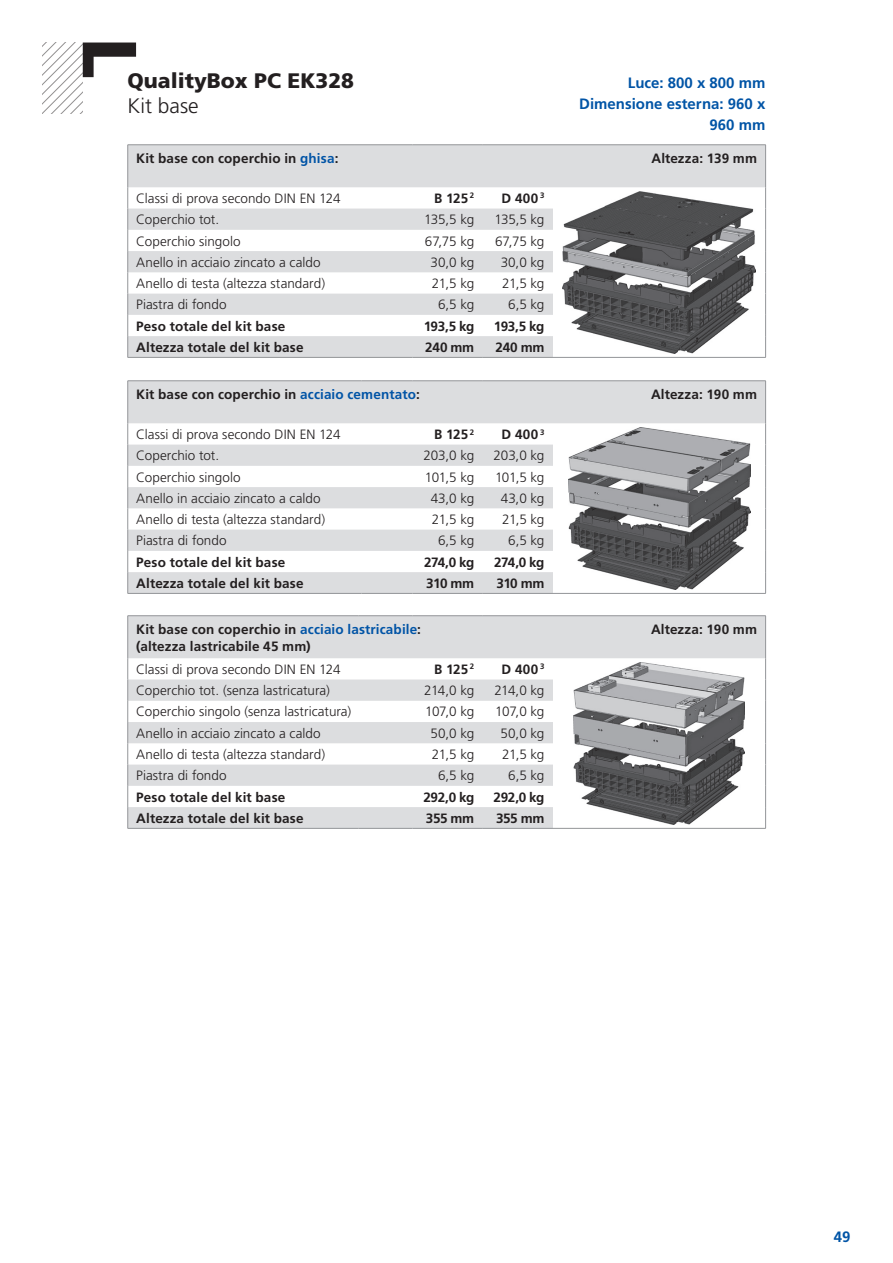
<style>
.page{position:relative;width:893px;height:1263px;background:#fff}
.page>*{position:absolute;margin:0;border:0;box-sizing:border-box;transform-origin:0 0}
._01_Überschrift{font:900 21px "Frutiger LT Pro";color:#231f20}
._01_Überschrift-2{font:300 21px "Frutiger LT Pro";color:#231f20}
._02_Lichtes_Maß{font:700 15px/21px "Frutiger LT Pro";color:#0154a6;text-align:right}
._03_Text_linksbündig{font:300 13.5px "Frutiger LT Pro";color:#231f20}
._03_Text_linksbündig-2{font:700 13.5px/16.2px "Frutiger LT Pro";letter-spacing:.01em;color:#231f20}
._04_Text_rechtsbündi{font:300 13.5px "Frutiger LT Pro";letter-spacing:-.03em;color:#231f20}
._04_Text_rechtsbündi-2{font:700 13.5px "Frutiger LT Pro";letter-spacing:-.02em;color:#231f20}
._04_Text_rechtsbündi-3{font:700 13.5px "Frutiger LT Pro";letter-spacing:.01em;color:#231f20}
.s1{color:#0154a6}
</style>
<div class="page">
<hr style="left:128px;top:615px;width:230px;height:1px;background:#939598">
<hr style="left:358px;top:615px;width:55px;height:1px;background:#939598">
<hr style="left:413px;top:615px;width:70px;height:1px;background:#939598">
<hr style="left:483px;top:615px;width:70px;height:1px;background:#939598">
<hr style="left:553px;top:615px;width:213px;height:1px;background:#939598">
<svg style="left:127px;top:616px;width:639px;height:212px"></svg>
<hr style="left:128px;top:828px;width:230px;height:1px;background:#939598">
<hr style="left:358px;top:828px;width:55px;height:1px;background:#939598">
<hr style="left:413px;top:828px;width:70px;height:1px;background:#939598">
<hr style="left:483px;top:828px;width:70px;height:1px;background:#939598">
<hr style="left:553px;top:828px;width:213px;height:1px;background:#939598">
<img style="left:574px;top:662px;width:171px;height:162px">
<hr style="left:128px;top:380px;width:233px;height:1px;background:#939598">
<hr style="left:361px;top:380px;width:52px;height:1px;background:#939598">
<hr style="left:413px;top:380px;width:70px;height:1px;background:#939598">
<hr style="left:483px;top:380px;width:70px;height:1px;background:#939598">
<hr style="left:553px;top:380px;width:213px;height:1px;background:#939598">
<svg style="left:127px;top:381px;width:639px;height:212px"></svg>
<hr style="left:128px;top:593px;width:233px;height:1px;background:#939598">
<hr style="left:361px;top:593px;width:52px;height:1px;background:#939598">
<hr style="left:413px;top:593px;width:70px;height:1px;background:#939598">
<hr style="left:483px;top:593px;width:70px;height:1px;background:#939598">
<hr style="left:553px;top:593px;width:213px;height:1px;background:#939598">
<img style="left:568px;top:428px;width:182px;height:161px">
<hr style="left:128px;top:144px;width:226px;height:1px;background:#939598">
<hr style="left:354px;top:144px;width:59px;height:1px;background:#939598">
<hr style="left:413px;top:144px;width:70px;height:1px;background:#939598">
<hr style="left:483px;top:144px;width:70px;height:1px;background:#939598">
<hr style="left:553px;top:144px;width:213px;height:1px;background:#939598">
<svg style="left:127px;top:145px;width:639px;height:212px"></svg>
<hr style="left:128px;top:357px;width:226px;height:1px;background:#939598">
<hr style="left:354px;top:357px;width:59px;height:1px;background:#939598">
<hr style="left:413px;top:357px;width:70px;height:1px;background:#939598">
<hr style="left:483px;top:357px;width:70px;height:1px;background:#939598">
<hr style="left:553px;top:357px;width:213px;height:1px;background:#939598">
<img style="left:563px;top:192px;width:193px;height:161px">
<svg style="left:43px;top:43px;width:93px;height:70px"></svg>
<p class="_01_Überschrift" style="left:128px;top:68px;width:228px">QualityBox PC EK328</p>
<p class="_01_Überschrift-2" style="left:128px;top:94px;width:73px">Kit base</p>
<p class="_02_Lichtes_Maß" style="left:628px;top:72px;width:139px">Luce: 800 x 800 mm</p>
<p class="_02_Lichtes_Maß" style="left:579px;top:93px;width:188px">Dimensione esterna: 960 x<br>960 mm</p>
<p class="_03_Text_linksbündig-2" style="left:136px;top:151px;width:204px">Kit base con coperchio in <span class="s1">ghisa</span>:</p>
<p class="_04_Text_rechtsbündi-3" style="left:651px;top:151px;width:107px">Altezza: 139 mm</p>
<p class="_03_Text_linksbündig" style="left:136px;top:190px;width:206px">Classi di prova secondo DIN EN 124</p>
<p class="_04_Text_rechtsbündi-2" style="left:434px;top:190px;width:42px">B 125 <sup>2</sup></p>
<p class="_04_Text_rechtsbündi-2" style="left:501px;top:190px;width:44px">D 400 <sup>3</sup></p>
<p class="_03_Text_linksbündig" style="left:136px;top:212px;width:84px">Coperchio tot.</p>
<p class="_04_Text_rechtsbündi" style="left:424px;top:212px;width:52px">135,5 kg</p>
<p class="_04_Text_rechtsbündi" style="left:494px;top:212px;width:52px">135,5 kg</p>
<p class="_03_Text_linksbündig" style="left:136px;top:233px;width:106px">Coperchio singolo</p>
<p class="_04_Text_rechtsbündi" style="left:425px;top:233px;width:51px">67,75 kg</p>
<p class="_04_Text_rechtsbündi" style="left:495px;top:233px;width:51px">67,75 kg</p>
<p class="_03_Text_linksbündig" style="left:136px;top:254px;width:186px">Anello in acciaio zincato a caldo</p>
<p class="_04_Text_rechtsbündi" style="left:430px;top:254px;width:45px">30,0 kg</p>
<p class="_04_Text_rechtsbündi" style="left:501px;top:254px;width:45px">30,0 kg</p>
<p class="_03_Text_linksbündig" style="left:136px;top:275px;width:190px">Anello di testa (altezza standard)</p>
<p class="_04_Text_rechtsbündi" style="left:432px;top:275px;width:44px">21,5 kg</p>
<p class="_04_Text_rechtsbündi" style="left:502px;top:275px;width:44px">21,5 kg</p>
<p class="_03_Text_linksbündig" style="left:136px;top:297px;width:92px">Piastra di fondo</p>
<p class="_04_Text_rechtsbündi" style="left:438px;top:297px;width:38px">6,5 kg</p>
<p class="_04_Text_rechtsbündi" style="left:508px;top:297px;width:38px">6,5 kg</p>
<p class="_03_Text_linksbündig-2" style="left:136px;top:318px;width:151px">Peso totale del kit base</p>
<p class="_04_Text_rechtsbündi-2" style="left:424px;top:318px;width:52px">193,5 kg</p>
<p class="_04_Text_rechtsbündi-2" style="left:494px;top:318px;width:52px">193,5 kg</p>
<p class="_03_Text_linksbündig-2" style="left:136px;top:339px;width:169px">Altezza totale del kit base</p>
<p class="_04_Text_rechtsbündi-2" style="left:425px;top:339px;width:51px">240 mm</p>
<p class="_04_Text_rechtsbündi-2" style="left:495px;top:339px;width:51px">240 mm</p>
<p class="_03_Text_linksbündig-2" style="left:136px;top:387px;width:285px">Kit base con coperchio in <span class="s1">acciaio cementato</span>:</p>
<p class="_04_Text_rechtsbündi-3" style="left:651px;top:387px;width:108px">Altezza: 190 mm</p>
<p class="_03_Text_linksbündig" style="left:136px;top:426px;width:206px">Classi di prova secondo DIN EN 124</p>
<p class="_04_Text_rechtsbündi-2" style="left:434px;top:426px;width:42px">B 125 <sup>2</sup></p>
<p class="_04_Text_rechtsbündi-2" style="left:501px;top:426px;width:44px">D 400 <sup>3</sup></p>
<p class="_03_Text_linksbündig" style="left:136px;top:448px;width:84px">Coperchio tot.</p>
<p class="_04_Text_rechtsbündi" style="left:423px;top:448px;width:52px">203,0 kg</p>
<p class="_04_Text_rechtsbündi" style="left:494px;top:448px;width:52px">203,0 kg</p>
<p class="_03_Text_linksbündig" style="left:136px;top:469px;width:106px">Coperchio singolo</p>
<p class="_04_Text_rechtsbündi" style="left:425px;top:469px;width:51px">101,5 kg</p>
<p class="_04_Text_rechtsbündi" style="left:495px;top:469px;width:51px">101,5 kg</p>
<p class="_03_Text_linksbündig" style="left:136px;top:490px;width:186px">Anello in acciaio zincato a caldo</p>
<p class="_04_Text_rechtsbündi" style="left:431px;top:490px;width:45px">43,0 kg</p>
<p class="_04_Text_rechtsbündi" style="left:501px;top:490px;width:45px">43,0 kg</p>
<p class="_03_Text_linksbündig" style="left:136px;top:511px;width:190px">Anello di testa (altezza standard)</p>
<p class="_04_Text_rechtsbündi" style="left:432px;top:511px;width:44px">21,5 kg</p>
<p class="_04_Text_rechtsbündi" style="left:502px;top:511px;width:44px">21,5 kg</p>
<p class="_03_Text_linksbündig" style="left:136px;top:533px;width:92px">Piastra di fondo</p>
<p class="_04_Text_rechtsbündi" style="left:438px;top:533px;width:38px">6,5 kg</p>
<p class="_04_Text_rechtsbündi" style="left:508px;top:533px;width:38px">6,5 kg</p>
<p class="_03_Text_linksbündig-2" style="left:136px;top:554px;width:151px">Peso totale del kit base</p>
<p class="_04_Text_rechtsbündi-2" style="left:424px;top:554px;width:52px">274,0 kg</p>
<p class="_04_Text_rechtsbündi-2" style="left:494px;top:554px;width:52px">274,0 kg</p>
<p class="_03_Text_linksbündig-2" style="left:136px;top:575px;width:169px">Altezza totale del kit base</p>
<p class="_04_Text_rechtsbündi-2" style="left:426px;top:575px;width:50px">310 mm</p>
<p class="_04_Text_rechtsbündi-2" style="left:496px;top:575px;width:50px">310 mm</p>
<p class="_03_Text_linksbündig-2" style="left:136px;top:622px;width:286px">Kit base con coperchio in <span class="s1">acciaio lastricabile</span>: (altezza lastricabile 45 mm)</p>
<p class="_04_Text_rechtsbündi-3" style="left:651px;top:622px;width:108px">Altezza: 190 mm</p>
<p class="_03_Text_linksbündig" style="left:136px;top:661px;width:206px">Classi di prova secondo DIN EN 124</p>
<p class="_04_Text_rechtsbündi-2" style="left:434px;top:661px;width:42px">B 125 <sup>2</sup></p>
<p class="_04_Text_rechtsbündi-2" style="left:501px;top:661px;width:44px">D 400 <sup>3</sup></p>
<p class="_03_Text_linksbündig" style="left:136px;top:683px;width:195px">Coperchio tot. (senza lastricatura)</p>
<p class="_04_Text_rechtsbündi" style="left:424px;top:683px;width:52px">214,0 kg</p>
<p class="_04_Text_rechtsbündi" style="left:494px;top:683px;width:52px">214,0 kg</p>
<p class="_03_Text_linksbündig" style="left:136px;top:704px;width:216px">Coperchio singolo (senza lastricatura)</p>
<p class="_04_Text_rechtsbündi" style="left:425px;top:704px;width:51px">107,0 kg</p>
<p class="_04_Text_rechtsbündi" style="left:495px;top:704px;width:51px">107,0 kg</p>
<p class="_03_Text_linksbündig" style="left:136px;top:725px;width:186px">Anello in acciaio zincato a caldo</p>
<p class="_04_Text_rechtsbündi" style="left:430px;top:725px;width:45px">50,0 kg</p>
<p class="_04_Text_rechtsbündi" style="left:501px;top:725px;width:45px">50,0 kg</p>
<p class="_03_Text_linksbündig" style="left:136px;top:746px;width:190px">Anello di testa (altezza standard)</p>
<p class="_04_Text_rechtsbündi" style="left:432px;top:746px;width:44px">21,5 kg</p>
<p class="_04_Text_rechtsbündi" style="left:502px;top:746px;width:44px">21,5 kg</p>
<p class="_03_Text_linksbündig" style="left:136px;top:768px;width:92px">Piastra di fondo</p>
<p class="_04_Text_rechtsbündi" style="left:438px;top:768px;width:38px">6,5 kg</p>
<p class="_04_Text_rechtsbündi" style="left:508px;top:768px;width:38px">6,5 kg</p>
<p class="_03_Text_linksbündig-2" style="left:136px;top:789px;width:151px">Peso totale del kit base</p>
<p class="_04_Text_rechtsbündi-2" style="left:423px;top:789px;width:52px">292,0 kg</p>
<p class="_04_Text_rechtsbündi-2" style="left:494px;top:789px;width:52px">292,0 kg</p>
<p class="_03_Text_linksbündig-2" style="left:136px;top:810px;width:169px">Altezza totale del kit base</p>
<p class="_04_Text_rechtsbündi-2" style="left:426px;top:810px;width:50px">355 mm</p>
<p class="_04_Text_rechtsbündi-2" style="left:496px;top:810px;width:50px">355 mm</p>
<p class="_02_Lichtes_Maß" style="left:834px;top:1226px;width:18px">49</p>
</div>
